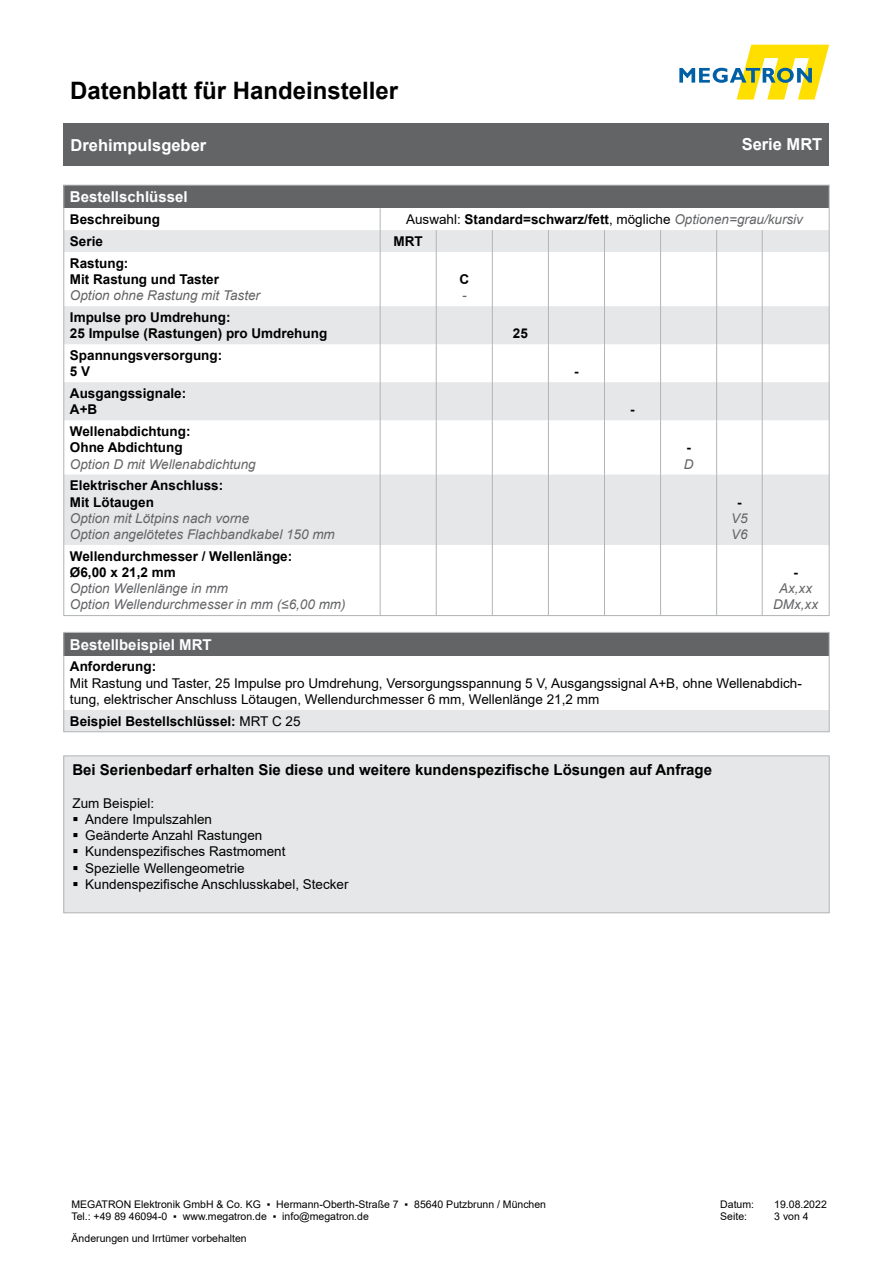
<style>
.page{position:relative;width:893px;height:1263px;background:#fff}
.page>*{position:absolute;margin:0;border:0;box-sizing:border-box;transform-origin:0 0}
.t1{font:700 24px "Arial";color:#000}
.t2{font:700 16.5px "Arial";color:#fff}
.t3{font:700 15px "Arial";color:#000}
.t4{font:700 15px "Arial";color:#fff}
.t5{font:700 13.5px/16.2px "Arial";color:#000}
.t6{font:13.5px/16.2px "Arial";color:#000}
.t7{font:italic 13.5px/16.2px "Arial";color:#636466}
.t8{font:10.5px/12.6px "Arial";color:#000}
.s1{font-weight:400}
.s2{font-weight:400;font-style:italic;color:#636466}
</style>
<div class="page">
<svg style="left:679px;top:45px;width:150px;height:55px"></svg>
<div style="left:64px;top:123px;width:765px;height:43px;background:#636466"></div>
<div style="left:64px;top:185px;width:765px;height:23px;background:#636466"></div>
<svg style="left:66px;top:230px;width:761px;height:315px;fill:#e6e7e8"></svg>
<svg style="left:380px;top:208px;width:1px;height:44px"></svg>
<svg style="left:436px;top:230px;width:1px;height:22px"></svg>
<svg style="left:492px;top:230px;width:1px;height:22px"></svg>
<svg style="left:548px;top:230px;width:1px;height:22px"></svg>
<svg style="left:604px;top:230px;width:1px;height:22px"></svg>
<svg style="left:660px;top:230px;width:1px;height:22px"></svg>
<svg style="left:716px;top:230px;width:1px;height:22px"></svg>
<svg style="left:762px;top:230px;width:1px;height:22px"></svg>
<hr style="left:380px;top:252px;width:1px;height:54px;background:#b1b4b6">
<hr style="left:380px;top:306px;width:1px;height:38px;background:#b1b4b6">
<hr style="left:380px;top:344px;width:1px;height:38px;background:#b1b4b6">
<hr style="left:380px;top:382px;width:1px;height:38px;background:#b1b4b6">
<hr style="left:380px;top:420px;width:1px;height:54px;background:#b1b4b6">
<hr style="left:380px;top:474px;width:1px;height:71px;background:#b1b4b6">
<hr style="left:436px;top:252px;width:1px;height:54px;background:#b1b4b6">
<hr style="left:436px;top:306px;width:1px;height:38px;background:#b1b4b6">
<hr style="left:436px;top:344px;width:1px;height:38px;background:#b1b4b6">
<hr style="left:436px;top:382px;width:1px;height:38px;background:#b1b4b6">
<hr style="left:436px;top:420px;width:1px;height:54px;background:#b1b4b6">
<hr style="left:436px;top:474px;width:1px;height:71px;background:#b1b4b6">
<hr style="left:492px;top:252px;width:1px;height:54px;background:#b1b4b6">
<hr style="left:492px;top:306px;width:1px;height:38px;background:#b1b4b6">
<hr style="left:492px;top:344px;width:1px;height:38px;background:#b1b4b6">
<hr style="left:492px;top:382px;width:1px;height:38px;background:#b1b4b6">
<hr style="left:492px;top:420px;width:1px;height:54px;background:#b1b4b6">
<hr style="left:492px;top:474px;width:1px;height:71px;background:#b1b4b6">
<hr style="left:548px;top:252px;width:1px;height:54px;background:#b1b4b6">
<hr style="left:548px;top:306px;width:1px;height:38px;background:#b1b4b6">
<hr style="left:548px;top:344px;width:1px;height:38px;background:#b1b4b6">
<hr style="left:548px;top:382px;width:1px;height:38px;background:#b1b4b6">
<hr style="left:548px;top:420px;width:1px;height:54px;background:#b1b4b6">
<hr style="left:548px;top:474px;width:1px;height:71px;background:#b1b4b6">
<hr style="left:604px;top:252px;width:1px;height:54px;background:#b1b4b6">
<hr style="left:660px;top:252px;width:1px;height:54px;background:#b1b4b6">
<hr style="left:716px;top:252px;width:1px;height:54px;background:#b1b4b6">
<hr style="left:604px;top:306px;width:1px;height:38px;background:#b1b4b6">
<hr style="left:660px;top:306px;width:1px;height:38px;background:#b1b4b6">
<hr style="left:716px;top:306px;width:1px;height:38px;background:#b1b4b6">
<hr style="left:604px;top:344px;width:1px;height:38px;background:#b1b4b6">
<hr style="left:660px;top:344px;width:1px;height:38px;background:#b1b4b6">
<hr style="left:716px;top:344px;width:1px;height:38px;background:#b1b4b6">
<hr style="left:604px;top:382px;width:1px;height:38px;background:#b1b4b6">
<hr style="left:660px;top:382px;width:1px;height:38px;background:#b1b4b6">
<hr style="left:716px;top:382px;width:1px;height:38px;background:#b1b4b6">
<hr style="left:604px;top:420px;width:1px;height:54px;background:#b1b4b6">
<hr style="left:660px;top:420px;width:1px;height:54px;background:#b1b4b6">
<hr style="left:716px;top:420px;width:1px;height:54px;background:#b1b4b6">
<hr style="left:604px;top:474px;width:1px;height:71px;background:#b1b4b6">
<hr style="left:660px;top:474px;width:1px;height:71px;background:#b1b4b6">
<hr style="left:716px;top:474px;width:1px;height:71px;background:#b1b4b6">
<hr style="left:762px;top:252px;width:1px;height:54px;background:#b1b4b6">
<hr style="left:762px;top:306px;width:1px;height:38px;background:#b1b4b6">
<hr style="left:762px;top:344px;width:1px;height:38px;background:#b1b4b6">
<hr style="left:762px;top:382px;width:1px;height:38px;background:#b1b4b6">
<hr style="left:762px;top:420px;width:1px;height:54px;background:#b1b4b6">
<hr style="left:762px;top:474px;width:1px;height:71px;background:#b1b4b6">
<hr style="left:380px;top:545px;width:1px;height:70px;background:#b1b4b6">
<hr style="left:436px;top:545px;width:1px;height:70px;background:#b1b4b6">
<hr style="left:492px;top:545px;width:1px;height:70px;background:#b1b4b6">
<hr style="left:548px;top:545px;width:1px;height:70px;background:#b1b4b6">
<hr style="left:604px;top:545px;width:1px;height:70px;background:#b1b4b6">
<hr style="left:660px;top:545px;width:1px;height:70px;background:#b1b4b6">
<hr style="left:716px;top:545px;width:1px;height:70px;background:#b1b4b6">
<hr style="left:762px;top:545px;width:1px;height:70px;background:#b1b4b6">
<div style="left:64px;top:756px;width:765px;height:157px;background:#e6e7e8"></div>
<div style="left:64px;top:756px;width:765px;height:157px;border:1px solid #b1b4b6"></div>
<div style="left:64px;top:633px;width:765px;height:22px;background:#636466"></div>
<div style="left:64px;top:710px;width:765px;height:21px;background:#e6e7e8"></div>
<div style="left:64px;top:632px;width:765px;height:100px;border:1px solid #b1b4b6"></div>
<h1 class="t1" style="left:70px;top:73px;width:330px">Datenblatt für Handeinsteller</h1>
<p class="t2" style="left:71px;top:133px;width:137px">Drehimpulsgeber</p>
<p class="t2" style="left:742px;top:133px;width:82px">Serie MRT</p>
<p class="t4" style="left:70px;top:186px;width:119px">Bestellschlüssel</p>
<p class="t5" style="left:70px;top:211px;width:92px">Beschreibung</p>
<p class="t5" style="left:406px;top:211px;width:398px"><span class="s1">Auswahl:</span> Standard=schwarz/fett<span class="s1">, mögliche</span> <span class="s2">Optionen=grau/kursiv</span></p>
<p class="t5" style="left:70px;top:233px;width:35px">Serie</p>
<p class="t5" style="left:394px;top:233px;width:31px">MRT</p>
<p class="t5" style="left:70px;top:255px;width:150px">Rastung:<br>Mit Rastung und Taster</p>
<p class="t7" style="left:70px;top:288px;width:192px">Option ohne Rastung mit Taster</p>
<p class="t5" style="left:459px;top:271px;width:11px">C</p>
<p class="t7" style="left:462px;top:288px;width:6px">-</p>
<p class="t5" style="left:70px;top:309px;width:259px">Impulse pro Umdrehung:<br>25 Impulse (Rastungen) pro Umdrehung</p>
<p class="t5" style="left:70px;top:347px;width:154px">Spannungsversorgung:<br>5 V</p>
<p class="t5" style="left:70px;top:385px;width:118px">Ausgangssignale:<br>A+B</p>
<p class="t5" style="left:70px;top:423px;width:122px">Wellenabdichtung:<br>Ohne Abdichtung</p>
<p class="t7" style="left:70px;top:456px;width:187px">Option D mit Wellenabdichtung</p>
<p class="t5" style="left:70px;top:478px;width:155px">Elektrischer Anschluss:<br>Mit Lötaugen</p>
<p class="t7" style="left:70px;top:510px;width:266px">Option mit Lötpins nach vorne<br>Option angelötetes Flachbandkabel 150 mm</p>
<p class="t5" style="left:70px;top:548px;width:224px">Wellendurchmesser / Wellenlänge:<br>Ø6,00 x 21,2 mm</p>
<p class="t7" style="left:70px;top:580px;width:277px">Option Wellenlänge in mm<br>Option Wellendurchmesser in mm (≤6,00 mm)</p>
<p class="t5" style="left:513px;top:325px;width:17px">25</p>
<p class="t5" style="left:574px;top:364px;width:6px">-</p>
<p class="t5" style="left:630px;top:402px;width:6px">-</p>
<p class="t5" style="left:686px;top:440px;width:6px">-</p>
<p class="t7" style="left:684px;top:456px;width:11px">D</p>
<p class="t5" style="left:737px;top:494px;width:6px">-</p>
<p class="t7" style="left:731px;top:510px;width:18px">V5<br>V6</p>
<p class="t5" style="left:793px;top:564px;width:6px">-</p>
<p class="t7" style="left:773px;top:580px;width:46px;text-align:center">Ax,xx<br>DMx,xx</p>
<p class="t4" style="left:70px;top:634px;width:143px">Bestellbeispiel MRT</p>
<p class="t5" style="left:70px;top:659px;width:88px">Anforderung:</p>
<p class="t6" style="left:70px;top:675px;width:733px">Mit Rastung und Taster, 25 Impulse pro Umdrehung, Versorgungsspannung 5 V, Ausgangssignal A+B, ohne Wellenabdich&shy;tung, elektrischer Anschluss Lötaugen, Wellendurchmesser 6 mm, Wellenlänge 21,2 mm</p>
<p class="t5" style="left:70px;top:713px;width:232px">Beispiel Bestellschlüssel: <span class="s1">MRT C 25</span></p>
<p class="t3" style="left:72px;top:760px;width:641px">Bei Serienbedarf erhalten Sie diese und weitere kundenspezifische Lösungen auf Anfrage</p>
<p class="t6" style="left:85px;top:795px;width:265px;text-indent:-13px">Zum Beispiel:<br>Andere Impulszahlen<br>Geänderte Anzahl Rastungen<br>Kundenspezifisches Rastmoment<br>Spezielle Wellengeometrie<br>Kundenspezifische Anschlusskabel, Stecker</p>
<p class="t8" style="left:71px;top:1198px;width:476px">MEGATRON Elektronik GmbH &amp; Co. KG ▪ Hermann-Oberth-Straße 7 ▪ 85640 Putzbrunn / München<br>Tel.: +49 89 46094-0 ▪ www.megatron.de ▪ info@megatron.de</p>
<p class="t8" style="left:720px;top:1198px;width:35px">Datum:</p>
<p class="t8" style="left:774px;top:1198px;width:54px">19.08.2022</p>
<p class="t8" style="left:720px;top:1210px;width:28px">Seite:</p>
<p class="t8" style="left:774px;top:1210px;width:36px">3 von 4</p>
<p class="t8" style="left:72px;top:1232px;width:177px">Änderungen und Irrtümer vorbehalten</p>
</div>
